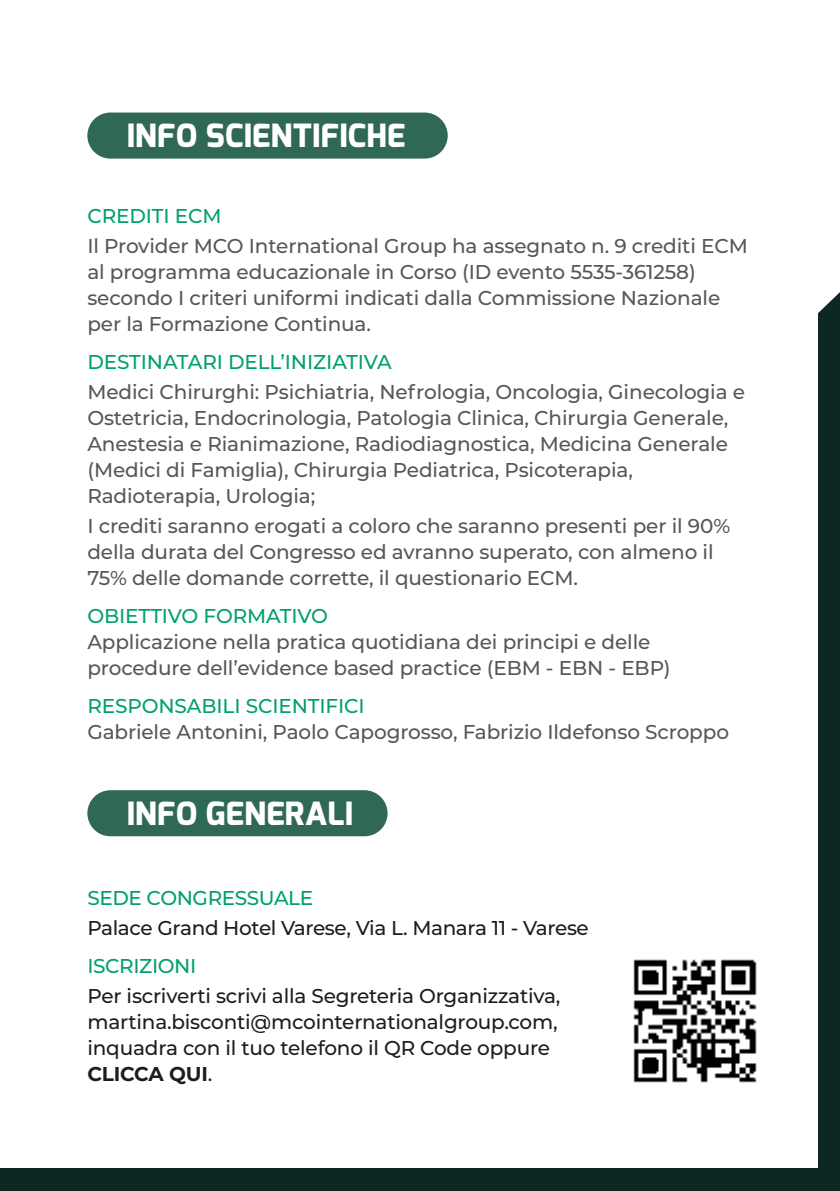
<style>
.page{position:relative;width:840px;height:1191px;background:#fff}
.page>*{position:absolute;margin:0;border:0;box-sizing:border-box;transform-origin:0 0}
.t1{font:800 32px "Exo";letter-spacing:.01em;color:#fff}
.t2{font:500 20px/26px "Montserrat";letter-spacing:-.005em;color:#575756}
.t3{font:500 20px/26px "Montserrat";letter-spacing:-.01em;color:#1d1d1b}
.t4{font:500 20px "Montserrat";letter-spacing:-.005em;color:#00a06e}
.s1{font-weight:700}
</style>
<div class="page">
<div style="left:0;top:293px;width:839px;height:898px;background:#0d2822"></div>
<div style="left:0;top:20px;width:817px;height:1147px;background:#fff"></div>
<img style="left:633px;top:959px;width:124px;height:124px">
<div style="left:87px;top:113px;width:360px;height:46px;background:#306857;border-radius:23px"></div>
<div style="left:87px;top:790px;width:300px;height:46px;background:#306857;border-radius:23px"></div>
<h1 class="t1" style="left:127px;top:115px;width:280px">INFO SCIENTIFICHE</h1>
<p class="t4" style="left:87px;top:202px;width:136px">CREDITI ECM</p>
<p class="t2" style="left:87px;top:232px;width:661px">Il Provider MCO International Group ha assegnato n. 9 crediti ECM al programma educazionale in Corso (ID evento 5535-361258) secondo I criteri uniformi indicati dalla Commissione Nazionale per la Formazione Continua.</p>
<p class="t4" style="left:87px;top:348px;width:306px">DESTINATARI DELL’INIZIATIVA</p>
<p class="t2" style="left:87px;top:378px;width:659px">Medici Chirurghi: Psichiatria, Nefrologia, Oncologia, Ginecologia e Ostetricia, Endocrinologia, Patologia Clinica, Chirurgia Generale, Anestesia e Rianimazione, Radiodiagnostica, Medicina Generale (Medici di Famiglia), Chirurgia Pediatrica, Psicoterapia, Radioterapia, Urologia;</p>
<p class="t2" style="left:87px;top:512px;width:644px">I crediti saranno erogati a coloro che saranno presenti per il 90% della durata del Congresso ed avranno superato, con almeno il<br>75% delle domande corrette, il questionario ECM.</p>
<p class="t4" style="left:87px;top:602px;width:242px">OBIETTIVO FORMATIVO</p>
<p class="t2" style="left:87px;top:628px;width:584px">Applicazione nella pratica quotidiana dei principi e delle procedure dell’evidence based practice (EBM - EBN - EBP)</p>
<p class="t4" style="left:87px;top:692px;width:279px">RESPONSABILI SCIENTIFICI</p>
<p class="t2" style="left:87px;top:718px;width:642px">Gabriele Antonini, Paolo Capogrosso, Fabrizio Ildefonso Scroppo</p>
<h1 class="t1" style="left:127px;top:793px;width:228px">INFO GENERALI</h1>
<p class="t4" style="left:87px;top:884px;width:227px">SEDE CONGRESSUALE</p>
<p class="t3" style="left:87px;top:914px;width:502px">Palace Grand Hotel Varese, Via L. Manara 11 - Varese</p>
<p class="t4" style="left:87px;top:952px;width:110px">ISCRIZIONI</p>
<p class="t3" style="left:87px;top:982px;width:474px">Per iscriverti scrivi alla Segreteria Organizzativa, martina.bisconti@mcointernationalgroup.com, inquadra con il tuo telefono il QR Code oppure <span class="s1">CLICCA QUI</span>.</p>
</div>
